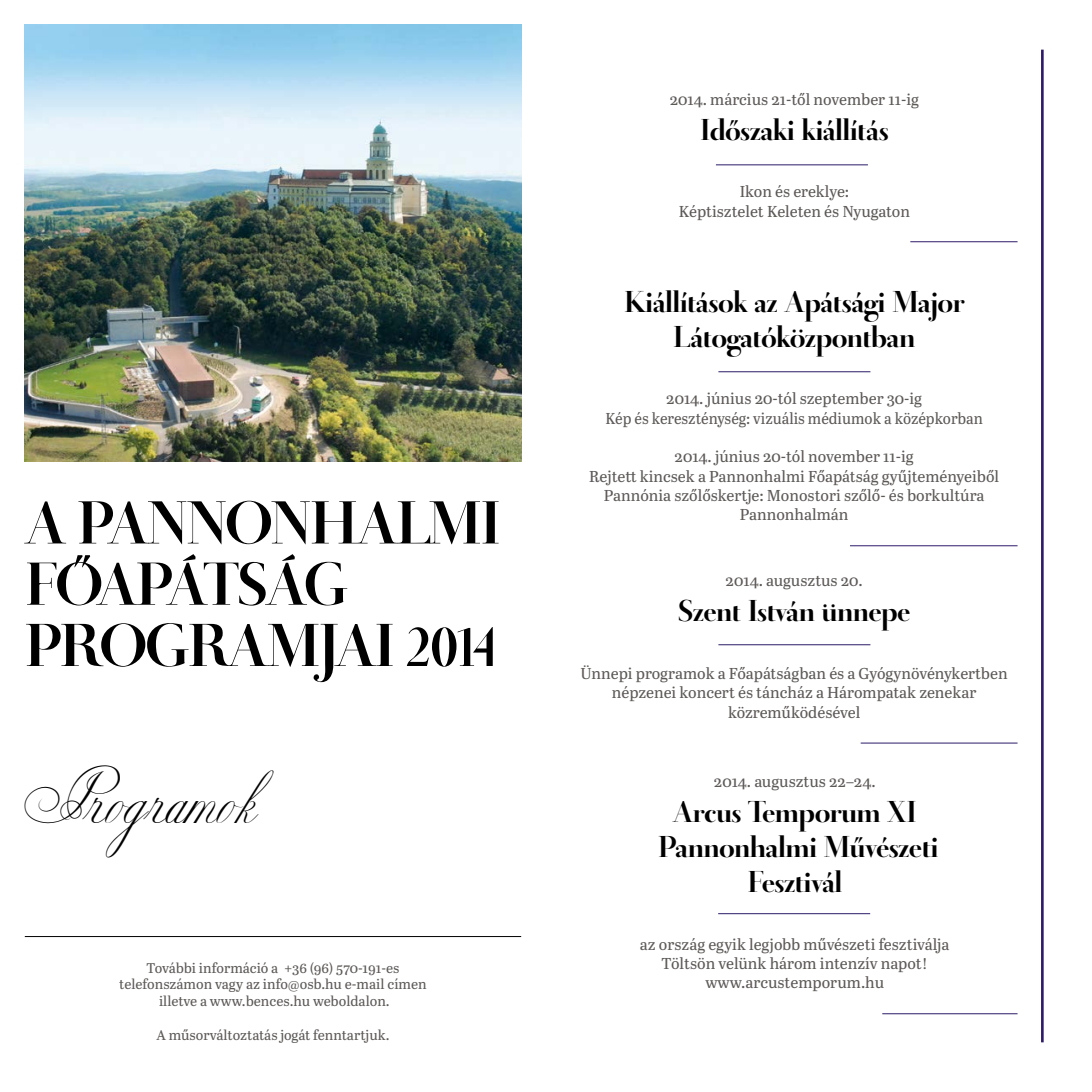
<style>
.page{position:relative;width:1092px;height:1092px;background:#fff}
.page>*{position:absolute;margin:0;border:0;box-sizing:border-box;transform-origin:0 0}
.t1{font:700 63px/61.2px "Didot Display";letter-spacing:-.02em;color:#000}
.t2{font:49px "Copper Alt Caps Expert";color:#000}
.t3{font:700 31.5px/35px "Didot Display";color:#000;text-align:center}
.t4{font:15.75px/19.2px "Abril Text";color:#5c5957;text-align:center}
.t5{font:14px/16.8px "Abril Text";color:#5c5957;text-align:center}
</style>
<div class="page">
<hr style="left:718px;top:644px;width:152px;height:1px;background:#2d1b69">
<hr style="left:1040px;top:50px;width:3px;height:992px;background:#2d1b69">
<hr style="left:718px;top:371px;width:152px;height:1px;background:#2d1b69">
<hr style="left:850px;top:545px;width:167px;height:1px;background:#2d1b69">
<hr style="left:860px;top:742px;width:157px;height:1px;background:#2d1b69">
<hr style="left:910px;top:241px;width:107px;height:1px;background:#2d1b69">
<hr style="left:882px;top:1013px;width:135px;height:1px;background:#2d1b69">
<hr style="left:25px;top:936px;width:496px;height:1px;background:#000">
<hr style="left:718px;top:913px;width:152px;height:1px;background:#2d1b69">
<img style="left:25px;top:25px;width:496px;height:436px">
<hr style="left:716px;top:164px;width:151px;height:1px;background:#2d1b69">
<h1 class="t1" style="left:25px;top:491px;width:478px">A PANNONHALMI<br>FŐAPÁTSÁG<br>PROGRAMJAI 2014</h1>
<h2 class="t2" style="left:25px;top:777px;width:230px">Programok</h2>
<p class="t5" style="left:119px;top:958px;width:309px">További információ a +36 (96) 570-191-es telefonszámon vagy az info@osb.hu e-mail címen illetve a www.bences.hu weboldalon.</p>
<p class="t5" style="left:156px;top:1025px;width:234px">A műsorváltoztatás jogát fenntartjuk.</p>
<p class="t4" style="left:669px;top:89px;width:251px">2014. március 21-től november 11-ig</p>
<h3 class="t3" style="left:700px;top:111px;width:190px">Időszaki kiállítás</h3>
<p class="t4" style="left:678px;top:181px;width:233px">Ikon és ereklye:<br>Képtisztelet Keleten és Nyugaton</p>
<h3 class="t3" style="left:624px;top:283px;width:342px">Kiállítások az Apátsági Major<br>Látogatóközpontban</h3>
<p class="t4" style="left:605px;top:388px;width:379px">2014. június 20-tól szeptember 30-ig<br>Kép és kereszténység: vizuális médiumok a középkorban</p>
<p class="t4" style="left:589px;top:446px;width:411px">2014. június 20-tól november 11-ig<br>Rejtett kincsek a Pannonhalmi Főapátság gyűjteményeiből Pannónia szőlőskertje: Monostori szőlő- és borkultúra Pannonhalmán</p>
<p class="t4" style="left:725px;top:570px;width:139px">2014. augusztus 20.</p>
<h3 class="t3" style="left:678px;top:593px;width:234px">Szent István ünnepe</h3>
<p class="t4" style="left:580px;top:663px;width:428px">Ünnepi programok a Főapátságban és a Gyógynövénykertben népzenei koncert és táncház a Hárompatak zenekar közreműködésével</p>
<p class="t4" style="left:713px;top:771px;width:163px">2014. augusztus 22–24.</p>
<h3 class="t3" style="left:658px;top:793px;width:281px">Arcus Temporum XI<br>Pannonhalmi Művészeti<br>Fesztivál</h3>
<p class="t4" style="left:640px;top:933px;width:311px">az ország egyik legjobb művészeti fesztiválja<br>Töltsön velünk három intenzív napot! www.arcustemporum.hu</p>
</div>
